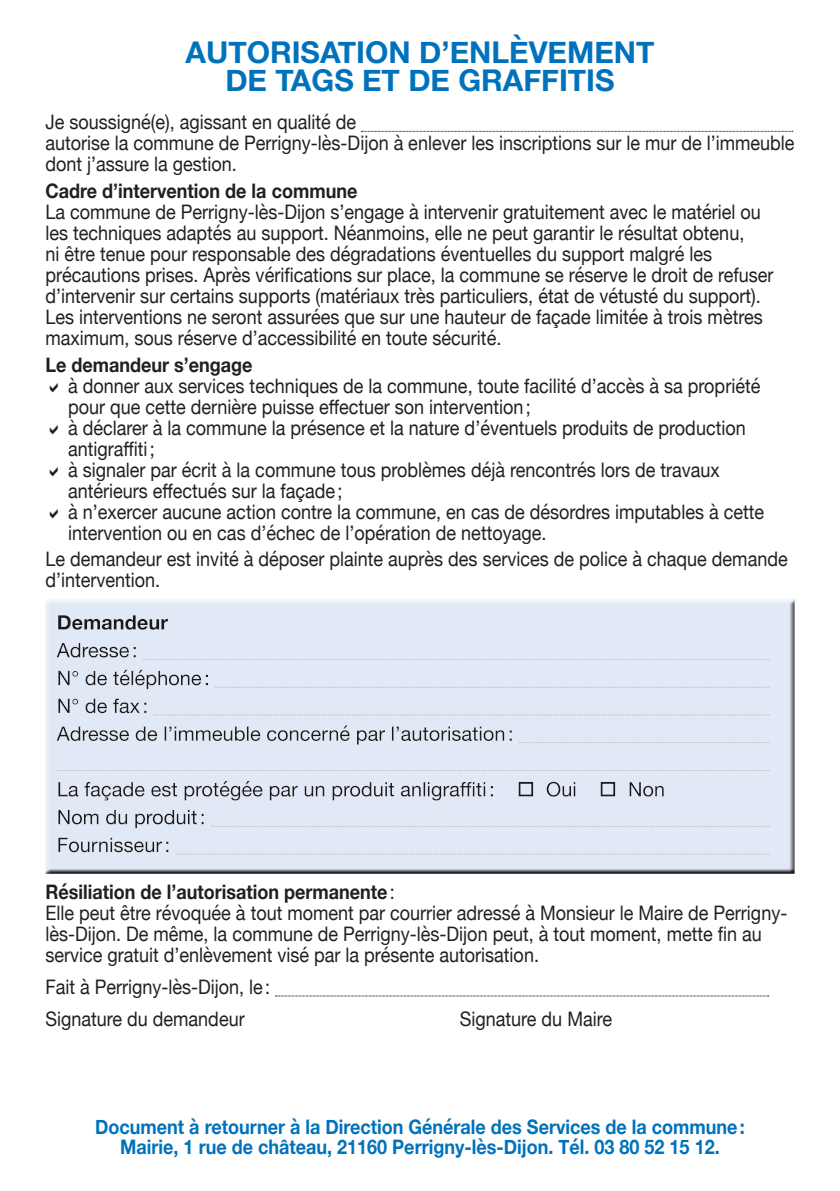
<style>
.page{position:relative;width:840px;height:1191px;background:#fff}
.page>*{position:absolute;margin:0;border:0;box-sizing:border-box;transform-origin:0 0}
.t1{font:700 30px "Helvetica Neue";color:#0072bc}
.t2{font:20px/21px "Helvetica Neue";color:#231f20;scale:.9 1}
.t3{font:700 20px "Helvetica Neue";color:#0072bc;scale:.9 1}
.t4{font:700 20px "Helvetica Neue";color:#231f20;scale:.9 1}
.s1{font-weight:400}
</style>
<div class="page">
<svg style="left:361px;top:131px;width:431px;height:1px"></svg>
<svg style="left:275px;top:995px;width:493px;height:1px"></svg>
<svg style="left:45px;top:599px;width:750px;height:275px;background:#d8dfeb"></svg>
<p class="t1" style="left:185px;top:29px;width:470px">AUTORISATION D’ENLÈVEMENT</p>
<p class="t1" style="left:225px;top:57px;width:390px">DE TAGS ET DE GRAFFITIS</p>
<p class="t2" style="left:45px;top:113px;width:346px">Je soussigné(e), agissant en qualité de</p>
<p class="t2" style="left:45px;top:134px;width:833px">autorise la commune de Perrigny-lès-Dijon à enlever les inscriptions sur le mur de l’immeuble dont j’assure la gestion.</p>
<p class="t4" style="left:45px;top:175px;width:348px">Cadre d’intervention de la commune</p>
<p class="t2" style="left:45px;top:202px;width:810px">La commune de Perrigny-lès-Dijon s’engage à intervenir gratuitement avec le matériel ou les techniques adaptés au support. Néanmoins, elle ne peut garantir le résultat obtenu,<br>ni être tenue pour responsable des dégradations éventuelles du support malgré les précautions prises. Après vérifications sur place, la commune se réserve le droit de refuser d’intervenir sur certains supports (matériaux très particuliers, état de vétusté du support).<br>Les interventions ne seront assurées que sur une hauteur de façade limitée à trois mètres maximum, sous réserve d’accessibilité en toute sécurité.</p>
<p class="t4" style="left:45px;top:349px;width:232px">Le demandeur s’engage</p>
<p class="t2" style="left:68px;top:376px;width:770px">à donner aux services techniques de la commune, toute facilité d’accès à sa propriété pour que cette dernière puisse effectuer son intervention;</p>
<p class="t2" style="left:68px;top:418px;width:754px">à déclarer à la commune la présence et la nature d’éventuels produits de production antigraffiti;</p>
<p class="t2" style="left:68px;top:460px;width:725px">à signaler par écrit à la commune tous problèmes déjà rencontrés lors de travaux antérieurs effectués sur la façade;</p>
<p class="t2" style="left:68px;top:502px;width:774px">à n’exercer aucune action contre la commune, en cas de désordres imputables à cette intervention ou en cas d’échec de l’opération de nettoyage.</p>
<p class="t2" style="left:45px;top:550px;width:825px">Le demandeur est invité à déposer plainte auprès des services de police à chaque demande d’intervention.</p>
<p class="t4" style="left:45px;top:875px;width:389px">Résiliation de l’autorisation permanente<span class="s1">:</span></p>
<p class="t2" style="left:45px;top:903px;width:825px">Elle peut être révoquée à tout moment par courrier adressé à Monsieur le Maire de Perrigny&shy;lès-Dijon. De même, la commune de Perrigny-lès-Dijon peut, à tout moment, mette fin au service gratuit d’enlèvement visé par la présente autorisation.</p>
<p class="t2" style="left:45px;top:977px;width:251px">Fait à Perrigny-lès-Dijon, le:</p>
<p class="t2" style="left:45px;top:1010px;width:223px">Signature du demandeur</p>
<p class="t2" style="left:459px;top:1010px;width:170px">Signature du Maire</p>
<p class="t3" style="left:95px;top:1111px;width:722px">Document à retourner à la Direction Générale des Services de la commune:</p>
<p class="t3" style="left:120px;top:1131px;width:667px">Mairie, 1 rue de château, 21160 Perrigny-lès-Dijon. Tél. 03 80 52 15 12.</p>
</div>
